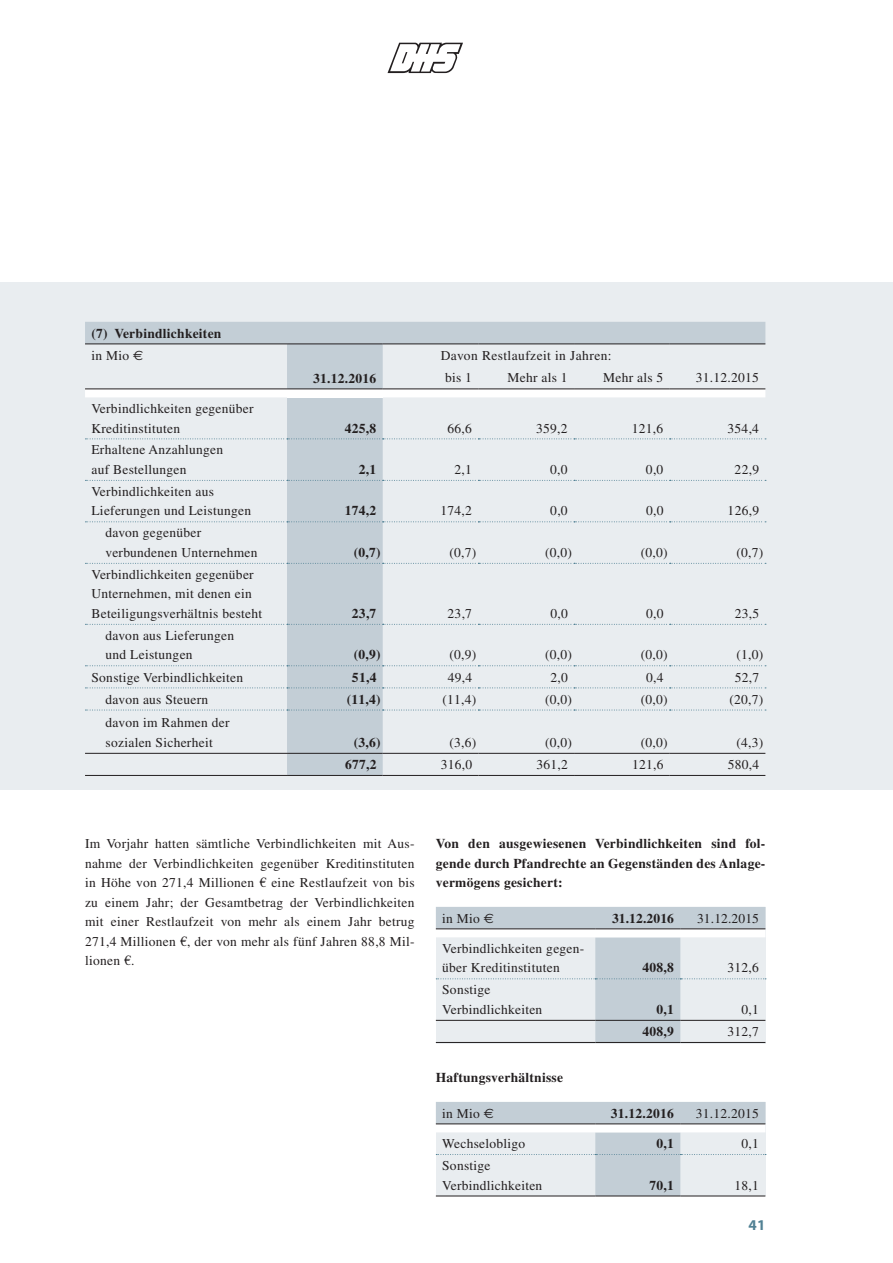
<style>
.page{position:relative;width:893px;height:1263px;background:#fff}
.page>*{position:absolute;margin:0;border:0;box-sizing:border-box;transform-origin:0 0}
.t1{font:700 15px "Myriad Pro";color:#518194}
.t2{font:13.5px/19.5px "Times LT Std";letter-spacing:.02em;color:#231f20}
.t3{font:700 13.5px/19.5px "Times LT Std";letter-spacing:.02em;color:#231f20;text-align:justify}
.s1{font-weight:400}
.s2{font-family:"Euro Sans";font-weight:400}
.s3{font-family:"Euro Sans"}
</style>
<div class="page">
<div style="left:0;top:283px;width:893px;height:507px;background:#e9edf0"></div>
<svg style="left:388px;top:43px;width:75px;height:30px"></svg>
<svg style="left:85px;top:322px;width:680px;height:453px"></svg>
<div style="left:85px;top:390px;width:680px;height:7px;background:#fff"></div>
<div style="left:287px;top:389px;width:96px;height:8px;background:#fff"></div>
<hr style="left:85px;top:344px;width:202px;height:1px;background:#231f20">
<hr style="left:287px;top:344px;width:96px;height:1px;background:#231f20">
<hr style="left:383px;top:344px;width:95px;height:1px;background:#231f20">
<hr style="left:478px;top:344px;width:96px;height:1px;background:#231f20">
<hr style="left:574px;top:344px;width:96px;height:1px;background:#231f20">
<hr style="left:670px;top:344px;width:95px;height:1px;background:#231f20">
<hr style="left:85px;top:389px;width:202px;height:1px;background:#231f20">
<hr style="left:287px;top:389px;width:96px;height:1px;background:#231f20">
<hr style="left:383px;top:389px;width:95px;height:1px;background:#231f20">
<hr style="left:478px;top:389px;width:96px;height:1px;background:#231f20">
<hr style="left:574px;top:389px;width:96px;height:1px;background:#231f20">
<hr style="left:670px;top:389px;width:95px;height:1px;background:#231f20">
<hr style="left:85px;top:753px;width:202px;height:1px;background:#231f20">
<hr style="left:287px;top:753px;width:96px;height:1px;background:#231f20">
<hr style="left:383px;top:753px;width:95px;height:1px;background:#231f20">
<hr style="left:478px;top:753px;width:96px;height:1px;background:#231f20">
<hr style="left:574px;top:753px;width:96px;height:1px;background:#231f20">
<hr style="left:670px;top:753px;width:95px;height:1px;background:#231f20">
<hr style="left:85px;top:775px;width:202px;height:1px;background:#231f20">
<hr style="left:287px;top:775px;width:96px;height:1px;background:#231f20">
<hr style="left:383px;top:775px;width:95px;height:1px;background:#231f20">
<hr style="left:478px;top:775px;width:96px;height:1px;background:#231f20">
<hr style="left:574px;top:775px;width:96px;height:1px;background:#231f20">
<hr style="left:670px;top:775px;width:95px;height:1px;background:#231f20">
<svg style="left:85px;top:438px;width:681px;height:1px"></svg>
<svg style="left:85px;top:480px;width:681px;height:1px"></svg>
<svg style="left:85px;top:521px;width:681px;height:1px"></svg>
<svg style="left:85px;top:563px;width:681px;height:1px"></svg>
<svg style="left:85px;top:624px;width:681px;height:1px"></svg>
<svg style="left:85px;top:665px;width:681px;height:1px"></svg>
<svg style="left:85px;top:687px;width:681px;height:1px"></svg>
<svg style="left:85px;top:710px;width:681px;height:1px"></svg>
<hr style="left:436px;top:1042px;width:159px;height:1px;background:#231f20">
<hr style="left:595px;top:1042px;width:85px;height:1px;background:#231f20">
<hr style="left:680px;top:1042px;width:85px;height:1px;background:#231f20">
<svg style="left:436px;top:907px;width:330px;height:135px;background:#d9dfe4"></svg>
<hr style="left:436px;top:1196px;width:159px;height:1px;background:#231f20">
<hr style="left:595px;top:1196px;width:85px;height:1px;background:#231f20">
<hr style="left:680px;top:1196px;width:85px;height:1px;background:#231f20">
<svg style="left:436px;top:1102px;width:330px;height:94px;background:#d8dee3"></svg>
<p class="t3" style="left:91px;top:321px;width:132px;line-height:23px">(7) Verbindlichkeiten <span class="s1">in Mio</span> <span class="s2">E</span></p>
<p class="t2" style="left:91px;top:399px;width:164px">Verbindlichkeiten gegenüber<br>Kreditinstituten</p>
<p class="t2" style="left:91px;top:440px;width:133px">Erhaltene Anzahlungen auf Bestellungen</p>
<p class="t2" style="left:91px;top:482px;width:161px">Verbindlichkeiten aus<br>Lieferungen und Leistungen</p>
<p class="t2" style="left:106px;top:523px;width:154px">davon gegenüber verbundenen Unternehmen</p>
<p class="t2" style="left:91px;top:565px;width:172px">Verbindlichkeiten gegenüber<br>Unternehmen, mit denen ein<br>Beteiligungsverhältnis besteht</p>
<p class="t2" style="left:106px;top:625px;width:130px">davon aus Lieferungen und Leistungen</p>
<p class="t2" style="left:441px;top:345px;width:172px">Davon Restlaufzeit in Jahren:</p>
<p class="t3" style="left:313px;top:368px;width:65px">31.12.2016</p>
<p class="t2" style="left:445px;top:368px;width:28px">bis 1</p>
<p class="t2" style="left:507px;top:368px;width:62px">Mehr als 1</p>
<p class="t2" style="left:603px;top:368px;width:62px">Mehr als 5</p>
<p class="t2" style="left:696px;top:368px;width:65px">31.12.2015</p>
<p class="t3" style="left:345px;top:418px;width:33px">425,8</p>
<p class="t2" style="left:448px;top:418px;width:26px">66,6</p>
<p class="t2" style="left:536px;top:418px;width:33px">359,2</p>
<p class="t2" style="left:632px;top:418px;width:33px">121,6</p>
<p class="t2" style="left:728px;top:418px;width:33px">354,4</p>
<p class="t3" style="left:359px;top:459px;width:19px">2,1</p>
<p class="t2" style="left:455px;top:460px;width:19px">2,1</p>
<p class="t2" style="left:550px;top:460px;width:19px">0,0</p>
<p class="t2" style="left:646px;top:460px;width:19px">0,0</p>
<p class="t2" style="left:735px;top:460px;width:26px">22,9</p>
<p class="t3" style="left:345px;top:501px;width:33px">174,2</p>
<p class="t2" style="left:441px;top:501px;width:33px">174,2</p>
<p class="t2" style="left:550px;top:501px;width:19px">0,0</p>
<p class="t2" style="left:646px;top:501px;width:19px">0,0</p>
<p class="t2" style="left:728px;top:501px;width:33px">126,9</p>
<p class="t3" style="left:354px;top:542px;width:28px">(0,7)</p>
<p class="t2" style="left:449px;top:543px;width:28px">(0,7)</p>
<p class="t2" style="left:545px;top:543px;width:28px">(0,0)</p>
<p class="t2" style="left:641px;top:543px;width:28px">(0,0)</p>
<p class="t2" style="left:736px;top:543px;width:28px">(0,7)</p>
<p class="t3" style="left:352px;top:603px;width:26px">23,7</p>
<p class="t2" style="left:448px;top:604px;width:26px">23,7</p>
<p class="t2" style="left:550px;top:604px;width:19px">0,0</p>
<p class="t2" style="left:646px;top:604px;width:19px">0,0</p>
<p class="t2" style="left:735px;top:604px;width:26px">23,5</p>
<p class="t3" style="left:354px;top:645px;width:28px">(0,9)</p>
<p class="t2" style="left:449px;top:645px;width:28px">(0,9)</p>
<p class="t2" style="left:545px;top:645px;width:28px">(0,0)</p>
<p class="t2" style="left:641px;top:645px;width:28px">(0,0)</p>
<p class="t2" style="left:736px;top:645px;width:28px">(1,0)</p>
<p class="t2" style="left:92px;top:667px;width:153px">Sonstige Verbindlichkeiten</p>
<p class="t3" style="left:352px;top:667px;width:26px">51,4</p>
<p class="t2" style="left:448px;top:667px;width:26px">49,4</p>
<p class="t2" style="left:550px;top:667px;width:19px">2,0</p>
<p class="t2" style="left:646px;top:667px;width:19px">0,4</p>
<p class="t2" style="left:735px;top:667px;width:26px">52,7</p>
<p class="t2" style="left:106px;top:689px;width:104px">davon aus Steuern</p>
<p class="t3" style="left:347px;top:689px;width:35px">(11,4)</p>
<p class="t2" style="left:442px;top:689px;width:35px">(11,4)</p>
<p class="t2" style="left:545px;top:689px;width:28px">(0,0)</p>
<p class="t2" style="left:641px;top:689px;width:28px">(0,0)</p>
<p class="t2" style="left:729px;top:689px;width:35px">(20,7)</p>
<p class="t2" style="left:106px;top:713px;width:125px">davon im Rahmen der sozialen Sicherheit</p>
<p class="t3" style="left:354px;top:732px;width:28px">(3,6)</p>
<p class="t2" style="left:449px;top:732px;width:28px">(3,6)</p>
<p class="t2" style="left:545px;top:732px;width:28px">(0,0)</p>
<p class="t2" style="left:641px;top:732px;width:28px">(0,0)</p>
<p class="t2" style="left:736px;top:732px;width:28px">(4,3)</p>
<p class="t3" style="left:345px;top:754px;width:33px">677,2</p>
<p class="t2" style="left:441px;top:755px;width:33px">316,0</p>
<p class="t2" style="left:536px;top:755px;width:33px">361,2</p>
<p class="t2" style="left:632px;top:755px;width:33px">121,6</p>
<p class="t2" style="left:728px;top:755px;width:33px">580,4</p>
<p class="t2" style="left:85px;top:834px;width:331px;text-align:justify">Im Vorjahr hatten sämtliche Verbindlichkeiten mit Aus&shy;nahme der Verbindlichkeiten gegenüber Kreditinstituten in Höhe von 271,4 Millionen € eine Restlaufzeit von bis zu einem Jahr; der Gesamtbetrag der Verbindlichkeiten mit einer Restlaufzeit von mehr als einem Jahr betrug 271,4 Millionen €, der von mehr als fünf Jahren 88,8 Mil&shy;lionen €.</p>
<p class="t3" style="left:436px;top:834px;width:331px">Von den ausgewiesenen Verbindlichkeiten sind fol&shy;gende durch Pfandrechte an Gegenständen des Anlage&shy;vermögens gesichert:</p>
<p class="t2" style="left:442px;top:908px;width:53px">in Mio <span class="s3">E</span></p>
<p class="t3" style="left:612px;top:908px;width:63px">31.12.2016</p>
<p class="t2" style="left:697px;top:908px;width:63px">31.12.2015</p>
<p class="t2" style="left:442px;top:939px;width:143px">Verbindlichkeiten gegen&shy;über Kreditinstituten</p>
<p class="t3" style="left:642px;top:958px;width:33px">408,8</p>
<p class="t2" style="left:728px;top:958px;width:33px">312,6</p>
<p class="t2" style="left:442px;top:980px;width:102px">Sonstige<br>Verbindlichkeiten</p>
<p class="t3" style="left:436px;top:1068px;width:129px">Haftungsverhältnisse</p>
<p class="t3" style="left:656px;top:999px;width:19px">0,1</p>
<p class="t2" style="left:742px;top:999px;width:19px">0,1</p>
<p class="t3" style="left:642px;top:1021px;width:33px">408,9</p>
<p class="t2" style="left:727px;top:1022px;width:33px">312,7</p>
<p class="t2" style="left:442px;top:1103px;width:53px">in Mio <span class="s3">E</span></p>
<p class="t3" style="left:611px;top:1103px;width:65px">31.12.2016</p>
<p class="t2" style="left:696px;top:1103px;width:65px">31.12.2015</p>
<p class="t2" style="left:442px;top:1134px;width:85px">Wechselobligo</p>
<p class="t3" style="left:657px;top:1133px;width:19px">0,1</p>
<p class="t2" style="left:742px;top:1134px;width:19px">0,1</p>
<p class="t2" style="left:442px;top:1156px;width:102px">Sonstige<br>Verbindlichkeiten</p>
<p class="t3" style="left:649px;top:1175px;width:26px">70,1</p>
<p class="t2" style="left:735px;top:1175px;width:26px">18,1</p>
<p class="t1" style="left:749px;top:1215px;width:18px">41</p>
</div>
